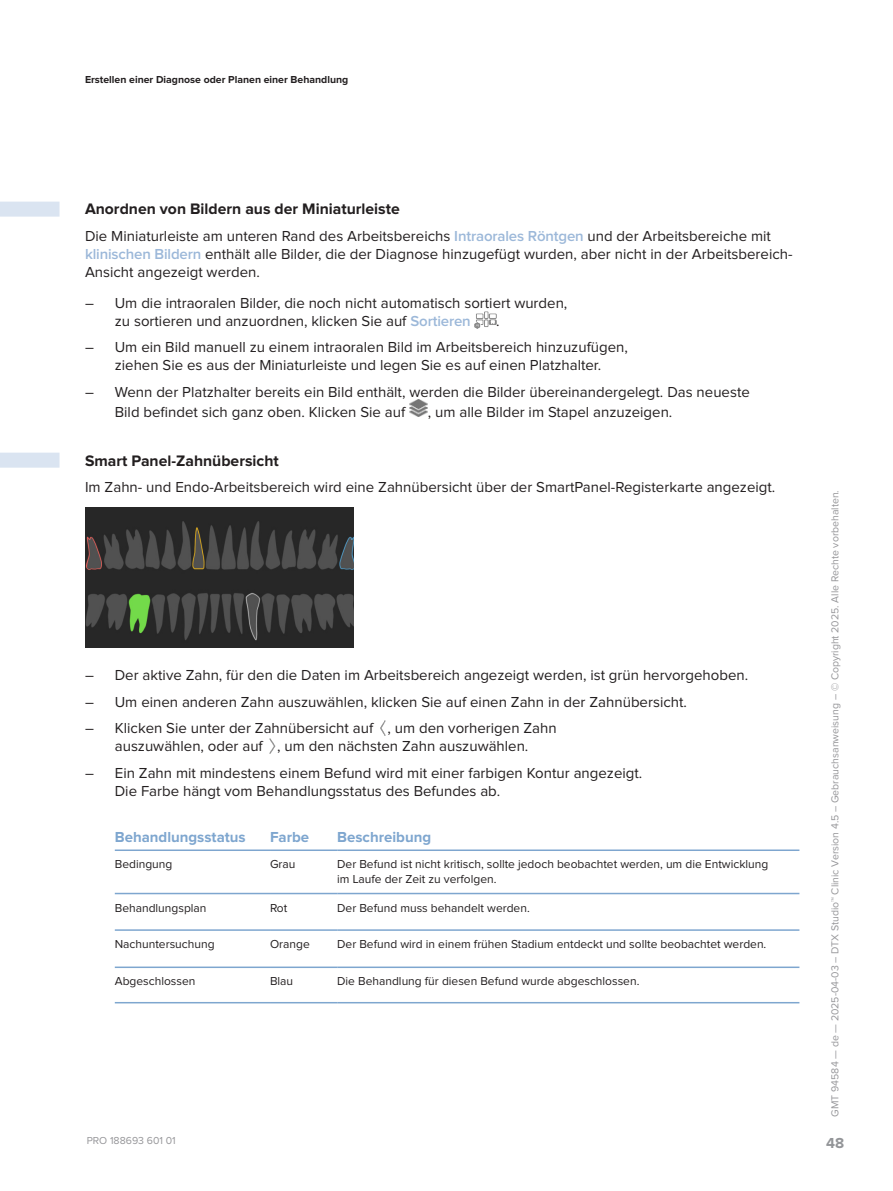
<style>
.page{position:relative;width:893px;height:1191px;background:#fff}
.page>*{position:absolute;margin:0;border:0;box-sizing:border-box;transform-origin:0 0}
.Header_3__Instructions{font:700 15.75px "Proxima Nova";color:#231f20}
.Body{font:15px/18px "Proxima Nova";color:#231f20}
.Table_header_1{font:700 15px "Proxima Nova";color:#7ea6cf}
.t1{font:700 15px "Proxima Nova";color:#939598}
.Table_body{font:12px/14.4px "Proxima Nova";color:#231f20}
.t2{font:10.5px "Proxima Nova";color:#969699}
.t3{font:700 10.5px "Proxima Nova";color:#231f20}
.s1{font-weight:600;color:#9cb8d9}
</style>
<div class="page">
<div style="left:0;top:202px;width:60px;height:15px;background:#dae4f1"></div>
<div style="left:0;top:452px;width:60px;height:15px;background:#dae4f1"></div>
<img style="left:475px;top:312px;width:21px;height:17px">
<img style="left:409px;top:400px;width:19px;height:17px">
<img style="left:85px;top:507px;width:268px;height:140px">
<img style="left:380px;top:720px;width:6px;height:16px">
<img style="left:269px;top:738px;width:7px;height:16px">
<hr style="left:115px;top:849px;width:155px;height:2px;background:#7ea6cf">
<hr style="left:270px;top:849px;width:67px;height:2px;background:#7ea6cf">
<hr style="left:337px;top:849px;width:462px;height:2px;background:#7ea6cf">
<hr style="left:115px;top:892px;width:155px;height:2px;background:#7ea6cf">
<hr style="left:270px;top:892px;width:67px;height:2px;background:#7ea6cf">
<hr style="left:337px;top:892px;width:462px;height:2px;background:#7ea6cf">
<hr style="left:115px;top:929px;width:155px;height:1px;background:#7ea6cf">
<hr style="left:270px;top:929px;width:67px;height:1px;background:#7ea6cf">
<hr style="left:337px;top:929px;width:462px;height:1px;background:#7ea6cf">
<hr style="left:115px;top:966px;width:155px;height:2px;background:#7ea6cf">
<hr style="left:270px;top:966px;width:67px;height:2px;background:#7ea6cf">
<hr style="left:337px;top:966px;width:462px;height:2px;background:#7ea6cf">
<hr style="left:115px;top:1002px;width:155px;height:1px;background:#7ea6cf">
<hr style="left:270px;top:1002px;width:67px;height:1px;background:#7ea6cf">
<hr style="left:337px;top:1002px;width:462px;height:1px;background:#7ea6cf">
<p class="t3" style="left:85px;top:74px;width:265px">Erstellen einer Diagnose oder Planen einer Behandlung</p>
<p class="Header_3__Instructions" style="left:85px;top:202px;width:316px">Anordnen von Bildern aus der Miniaturleiste</p>
<p class="Body" style="left:85px;top:228px;width:709px">Die Miniaturleiste am unteren Rand des Arbeitsbereichs <span class="s1">Intraorales Röntgen</span> und der Arbeitsbereiche mit <span class="s1">klinischen Bildern</span> enthält alle Bilder, die der Diagnose hinzugefügt wurden, aber nicht in der Arbeitsbereich-<br>Ansicht angezeigt werden.</p>
<p class="Body" style="left:115px;top:294px;width:454px;text-indent:-30px">– Um die intraoralen Bilder, die noch nicht automatisch sortiert wurden, zu sortieren und anzuordnen, klicken Sie auf <span class="s1">Sortieren</span></p>
<p class="Body" style="left:496px;top:312px;width:5px">.</p>
<p class="Body" style="left:85px;top:339px;width:544px;text-align:center">– Um ein Bild manuell zu einem intraoralen Bild im Arbeitsbereich hinzuzufügen, ziehen Sie es aus der Miniaturleiste und legen Sie es auf einen Platzhalter.</p>
<p class="Body" style="left:115px;top:382px;width:637px;line-height:20px;text-indent:-30px">– Wenn der Platzhalter bereits ein Bild enthält, werden die Bilder übereinandergelegt. Das neueste<br>Bild befindet sich ganz oben. Klicken Sie auf</p>
<p class="Body" style="left:428px;top:403px;width:246px">, um alle Bilder im Stapel anzuzeigen.</p>
<p class="Header_3__Instructions" style="left:85px;top:453px;width:195px">Smart Panel-Zahnübersicht</p>
<p class="Body" style="left:85px;top:479px;width:692px">Im Zahn- und Endo-Arbeitsbereich wird eine Zahnübersicht über der SmartPanel-Registerkarte angezeigt.</p>
<p class="Body" style="left:85px;top:667px;width:665px">– Der aktive Zahn, für den die Daten im Arbeitsbereich angezeigt werden, ist grün hervorgehoben.</p>
<p class="Body" style="left:85px;top:693px;width:603px">– Um einen anderen Zahn auszuwählen, klicken Sie auf einen Zahn in der Zahnübersicht.</p>
<p class="Body" style="left:85px;top:720px;width:473px;text-align:center">– Klicken Sie unter der Zahnübersicht auf , um den vorherigen Zahn auszuwählen, oder auf , um den nächsten Zahn auszuwählen.</p>
<p class="Body" style="left:115px;top:764px;width:529px;text-indent:-30px">– Ein Zahn mit mindestens einem Befund wird mit einer farbigen Kontur angezeigt.<br>Die Farbe hängt vom Behandlungsstatus des Befundes ab.</p>
<p class="Table_header_1" style="left:115px;top:830px;width:132px">Behandlungsstatus</p>
<p class="Table_header_1" style="left:270px;top:830px;width:41px">Farbe</p>
<p class="Table_header_1" style="left:337px;top:830px;width:96px">Beschreibung</p>
<p class="Table_body" style="left:115px;top:857px;width:59px">Bedingung</p>
<p class="Table_body" style="left:270px;top:857px;width:27px">Grau</p>
<p class="Table_body" style="left:337px;top:857px;width:433px">Der Befund ist nicht kritisch, sollte jedoch beobachtet werden, um die Entwicklung im Laufe der Zeit zu verfolgen.</p>
<p class="Table_body" style="left:115px;top:901px;width:93px">Behandlungsplan</p>
<p class="Table_body" style="left:270px;top:901px;width:19px">Rot</p>
<p class="Table_body" style="left:337px;top:901px;width:194px">Der Befund muss behandelt werden.</p>
<p class="Table_body" style="left:115px;top:937px;width:101px">Nachuntersuchung</p>
<p class="Table_body" style="left:270px;top:937px;width:41px">Orange</p>
<p class="Table_body" style="left:337px;top:937px;width:431px">Der Befund wird in einem frühen Stadium entdeckt und sollte beobachtet werden.</p>
<p class="Table_body" style="left:115px;top:974px;width:82px">Abgeschlossen</p>
<p class="Table_body" style="left:270px;top:974px;width:25px">Blau</p>
<p class="Table_body" style="left:337px;top:974px;width:304px">Die Behandlung für diesen Befund wurde abgeschlossen.</p>
<p class="t2" style="left:87px;top:1135px;width:90px">PRO 188693 601 01</p>
<p class="t2" style="left:830px;top:1116px;width:628px;rotate:-90deg">GMT 94584 — de — 2025-04-03 – DTX Studio™ Clinic Version 4.5 – Gebrauchsanweisung – © Copyright 2025. Alle Rechte vorbehalten.</p>
<p class="t1" style="left:826px;top:1135px;width:20px">48</p>
</div>
